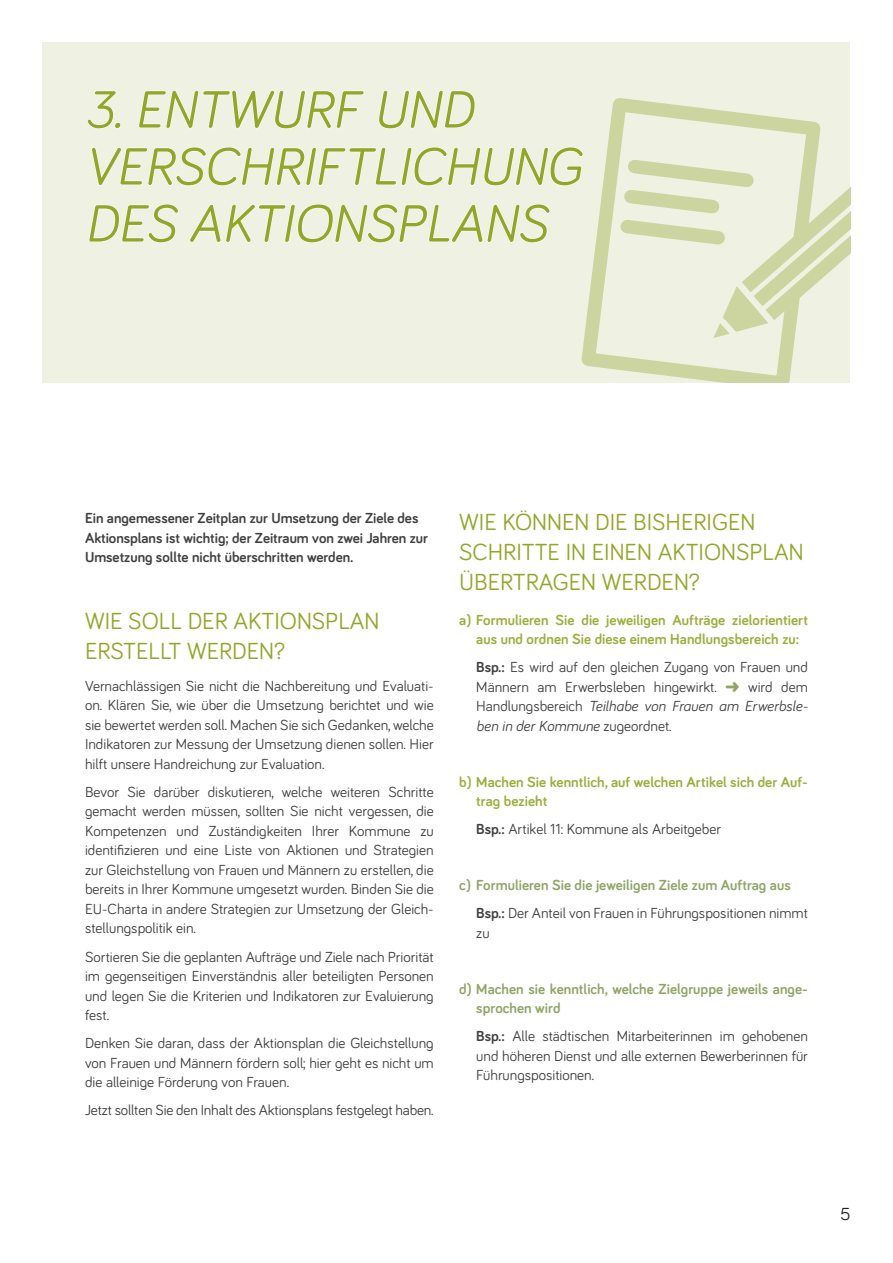
<style>
.page{position:relative;width:893px;height:1263px;background:#fff}
.page>*{position:absolute;margin:0;border:0;box-sizing:border-box;transform-origin:0 0}
.t1{font:italic 54px/57px "Bariol";color:#92a72a}
.t2{font:24px/30px "Bariol";color:#92a72a}
.t3{font:18px "Bariol";color:#221f1f}
.t4{font:15px/19.5px "Bariol";color:#404041;text-align:justify}
.t5{font:700 15px/28px "Bariol";letter-spacing:.005em;color:#90a467}
.t6{font:700 15px/19.5px "Bariol";letter-spacing:.005em;color:#9bae3c;text-align:center}
.t7{font:700 15px/19.5px "Bariol";color:#404041}
.t8{font:italic 15px/19.5px "Bariol";color:#404041;text-align:justify}
.s1{font-weight:700}
.s2{font-style:normal}
.s3{color:#404041}
.s4{font-weight:400;color:#404041}
</style>
<div class="page">
<div style="left:42px;top:43px;width:808px;height:340px;background:#eff2e2"></div>
<svg style="left:581px;top:98px;width:240px;height:285px"></svg>
<svg style="left:612px;top:151px;width:238px;height:194px"></svg>
<svg style="left:87px;top:91px;width:33px;height:38px"></svg>
<svg style="left:139px;top:90px;width:225px;height:39px"></svg>
<svg style="left:379px;top:90px;width:96px;height:39px"></svg>
<svg style="left:91px;top:147px;width:492px;height:39px"></svg>
<svg style="left:89px;top:204px;width:90px;height:39px"></svg>
<svg style="left:189px;top:204px;width:361px;height:39px"></svg>
<h1 class="t1" style="left:85px;top:82px;width:498px">3. ENTWURF UND<br>VERSCHRIFTLICHUNG<br>DES AKTIONSPLANS</h1>
<p class="t7" style="left:85px;top:509px;width:345px">Ein angemessener Zeitplan zur Umsetzung der Ziele des<br>Aktionsplans ist wichtig; der Zeitraum von zwei Jahren zur<br>Umsetzung sollte nicht überschritten werden.</p>
<h2 class="t2" style="left:85px;top:606px;width:296px">WIE SOLL DER AKTIONSPLAN<br>ERSTELLT WERDEN?</h2>
<p class="t4" style="left:85px;top:677px;width:350px">Vernachlässigen Sie nicht die Nachbereitung und Evaluati&shy;on. Klären Sie, wie über die Umsetzung berichtet und wie sie bewertet werden soll. Machen Sie sich Gedanken, welche Indikatoren zur Messung der Umsetzung dienen sollen. Hier hilft unsere Handreichung zur Evaluation.</p>
<p class="t4" style="left:85px;top:783px;width:350px">Bevor Sie darüber diskutieren, welche weiteren Schritte gemacht werden müssen, sollten Sie nicht vergessen, die Kompetenzen und Zuständigkeiten Ihrer Kommune zu identifizieren und eine Liste von Aktionen und Strategien zur Gleichstellung von Frauen und Männern zu erstellen, die bereits in Ihrer Kommune umgesetzt wurden. Binden Sie die EU-Charta in andere Strategien zur Umsetzung der Gleich&shy;stellungspolitik ein.</p>
<p class="t4" style="left:85px;top:947px;width:350px">Sortieren Sie die geplanten Aufträge und Ziele nach Priorität im gegenseitigen Einverständnis aller beteiligten Personen und legen Sie die Kriterien und Indikatoren zur Evaluierung fest.</p>
<p class="t4" style="left:85px;top:1034px;width:350px">Denken Sie daran, dass der Aktionsplan die Gleichstellung von Frauen und Männern fördern soll; hier geht es nicht um die alleinige Förderung von Frauen.</p>
<p class="t4" style="left:85px;top:1101px;width:350px">Jetzt sollten Sie den Inhalt des Aktionsplans festgelegt haben.</p>
<h2 class="t2" style="left:459px;top:508px;width:346px">WIE KÖNNEN DIE BISHERIGEN<br>SCHRITTE IN EINEN AKTIONSPLAN<br>ÜBERTRAGEN WERDEN?</h2>
<p class="t6" style="left:459px;top:610px;width:350px">a) Formulieren Sie die jeweiligen Aufträge zielorientiert aus und ordnen Sie diese einem Handlungsbereich zu:</p>
<p class="t4" style="left:476px;top:658px;width:333px"><span class="s1">Bsp.:</span> Es wird auf den gleichen Zugang von Frauen und<br>Männern am Erwerbsleben hingewirkt.</p>
<p class="t8" style="left:476px;top:677px;width:333px;text-indent:272px"><span class="s2">wird dem Handlungsbereich</span> Teilhabe von Frauen am Erwerbsle&shy;ben in der Kommune <span class="s2">zugeordnet.</span></p>
<p class="t6" style="left:476px;top:772px;width:333px;text-align:left;text-indent:-17px">b) Machen Sie kenntlich, auf welchen Artikel sich der Auf&shy;trag bezieht</p>
<p class="t4" style="left:476px;top:820px;width:246px"><span class="s1">Bsp.:</span> Artikel 11: Kommune als Arbeitgeber</p>
<p class="t5" style="left:476px;top:871px;width:333px;text-indent:-17px">c) Formulieren Sie die jeweiligen Ziele zum Auftrag aus<br><span class="s3">Bsp.:</span> <span class="s4">Der Anteil von Frauen in Führungspositionen nimmt</span></p>
<p class="t4" style="left:476px;top:923px;width:15px">zu</p>
<p class="t5" style="left:476px;top:979px;width:333px;line-height:19.5px;text-indent:-17px">d) Machen sie kenntlich, welche Zielgruppe jeweils ange&shy;sprochen wird</p>
<p class="t4" style="left:476px;top:1027px;width:333px"><span class="s1">Bsp.:</span> Alle städtischen Mitarbeiterinnen im gehobenen und höheren Dienst und alle externen Bewerberinnen für Führungspositionen.</p>
<p class="t3" style="left:840px;top:1205px;width:11px">5</p>
</div>
